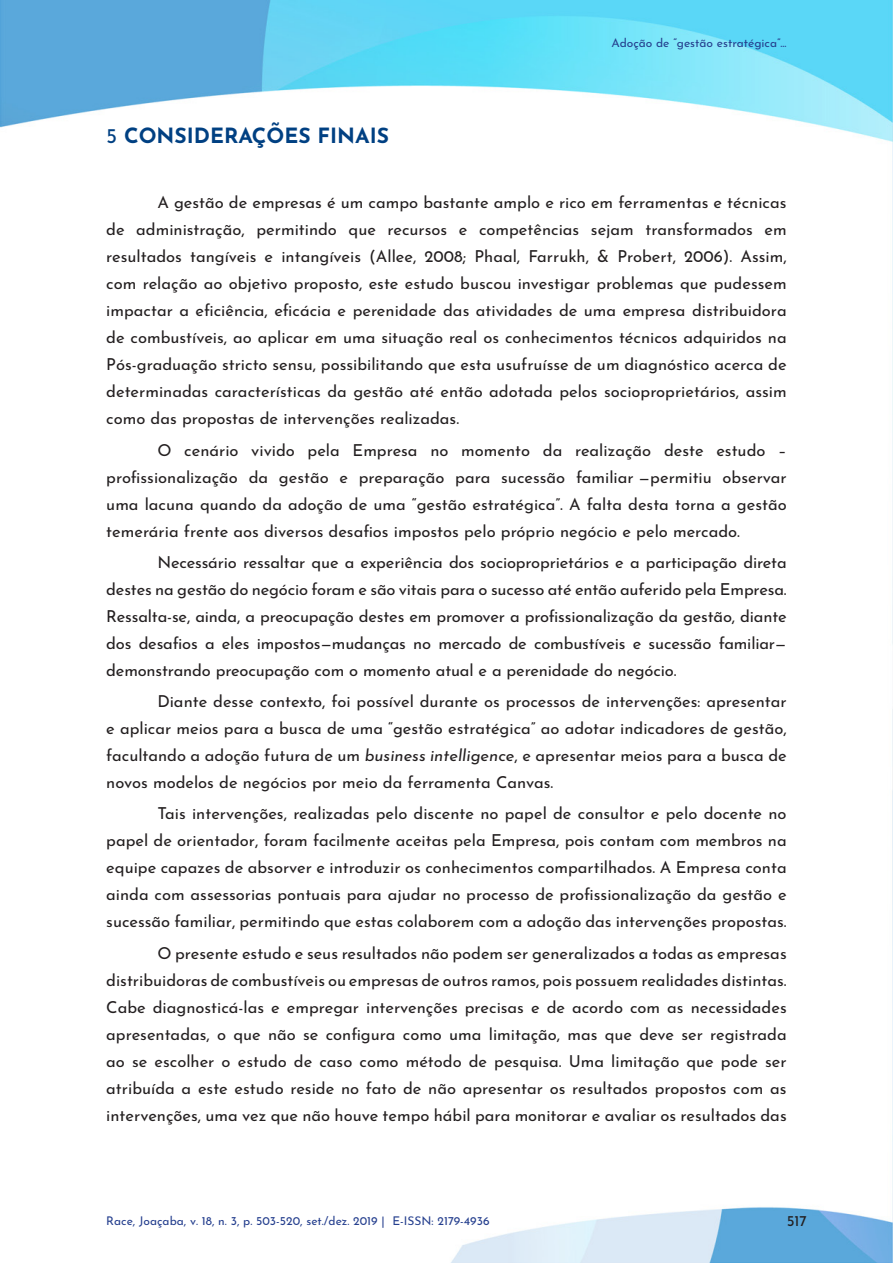
<style>
.page{position:relative;width:893px;height:1263px;background:#fff}
.page>*{position:absolute;margin:0;border:0;box-sizing:border-box;transform-origin:0 0}
.títulos_1{font:700 21px "Josefin Sans";color:#004082}
.Texto{font:16.5px/27px "Josefin Sans";color:#231f20;text-align:justify}
.t1{font:15px "Josefin Sans";color:#231f20}
.t2{font:12px "Josefin Sans";color:#253f8e}
.s1{font-weight:400}
.s2{font-style:italic}
</style>
<div class="page">
<img style="left:0;top:0;width:893px;height:1262px">
<p class="títulos_1" style="left:106px;top:117px;width:284px"><span class="s1">5</span> CONSIDERAÇÕES FINAIS</p>
<p class="t2" style="left:611px;top:33px;width:177px">Adoção de “gestão estratégica”...</p>
<p class="Texto" style="left:106px;top:187px;width:682px;text-indent:51px">A gestão de empresas é um campo bastante amplo e rico em ferramentas e técnicas de administração, permitindo que recursos e competências sejam transformados em resultados tangíveis e intangíveis (Allee, 2008; Phaal, Farrukh, &amp; Probert, 2006). Assim, com relação ao objetivo proposto, este estudo buscou investigar problemas que pudessem impactar a eficiência, eficácia e perenidade das atividades de uma empresa distribuidora de combustíveis, ao aplicar em uma situação real os conhecimentos técnicos adquiridos na Pós-graduação stricto sensu, possibilitando que esta usufruísse de um diagnóstico acerca de determinadas características da gestão até então adotada pelos socioproprietários, assim como das propostas de intervenções realizadas.</p>
<p class="Texto" style="left:106px;top:434px;width:682px;text-indent:51px">O cenário vivido pela Empresa no momento da realização deste estudo – profissionalização da gestão e preparação para sucessão familiar֫—permitiu observar uma lacuna quando da adoção de uma “gestão estratégica”. A falta desta torna a gestão temerária frente aos diversos desafios impostos pelo próprio negócio e pelo mercado.</p>
<p class="Texto" style="left:106px;top:546px;width:682px;text-indent:51px">Necessário ressaltar que a experiência dos socioproprietários e a participação direta destes na gestão do negócio foram e são vitais para o sucesso até então auferido pela Empresa.<br>Ressalta-se, ainda, a preocupação destes em promover a profissionalização da gestão, diante dos desafios a eles impostos—mudanças no mercado de combustíveis e sucessão familiar— demonstrando preocupação com o momento atual e a perenidade do negócio.</p>
<p class="Texto" style="left:106px;top:686px;width:682px;text-indent:51px">Diante desse contexto, foi possível durante os processos de intervenções: apresentar e aplicar meios para a busca de uma “gestão estratégica” ao adotar indicadores de gestão, facultando a adoção futura de um <span class="s2">business intelligence</span>, e apresentar meios para a busca de novos modelos de negócios por meio da ferramenta Canvas.</p>
<p class="Texto" style="left:106px;top:798px;width:682px;text-indent:51px">Tais intervenções, realizadas pelo discente no papel de consultor e pelo docente no papel de orientador, foram facilmente aceitas pela Empresa, pois contam com membros na equipe capazes de absorver e introduzir os conhecimentos compartilhados. A Empresa conta ainda com assessorias pontuais para ajudar no processo de profissionalização da gestão e sucessão familiar, permitindo que estas colaborem com a adoção das intervenções propostas.</p>
<p class="Texto" style="left:106px;top:937px;width:682px;text-indent:51px">O presente estudo e seus resultados não podem ser generalizados a todas as empresas distribuidoras de combustíveis ou empresas de outros ramos, pois possuem realidades distintas.<br>Cabe diagnosticá-las e empregar intervenções precisas e de acordo com as necessidades apresentadas, o que não se configura como uma limitação, mas que deve ser registrada ao se escolher o estudo de caso como método de pesquisa. Uma limitação que pode ser atribuída a este estudo reside no fato de não apresentar os resultados propostos com as intervenções, uma vez que não houve tempo hábil para monitorar e avaliar os resultados das</p>
<p class="t2" style="left:106px;top:1211px;width:385px">Race, Joaçaba, v. 18, n. 3, p. 503-520, set./dez. 2019 | E-ISSN: 2179-4936</p>
<p class="t1" style="left:787px;top:1208px;width:22px">517</p>
</div>
